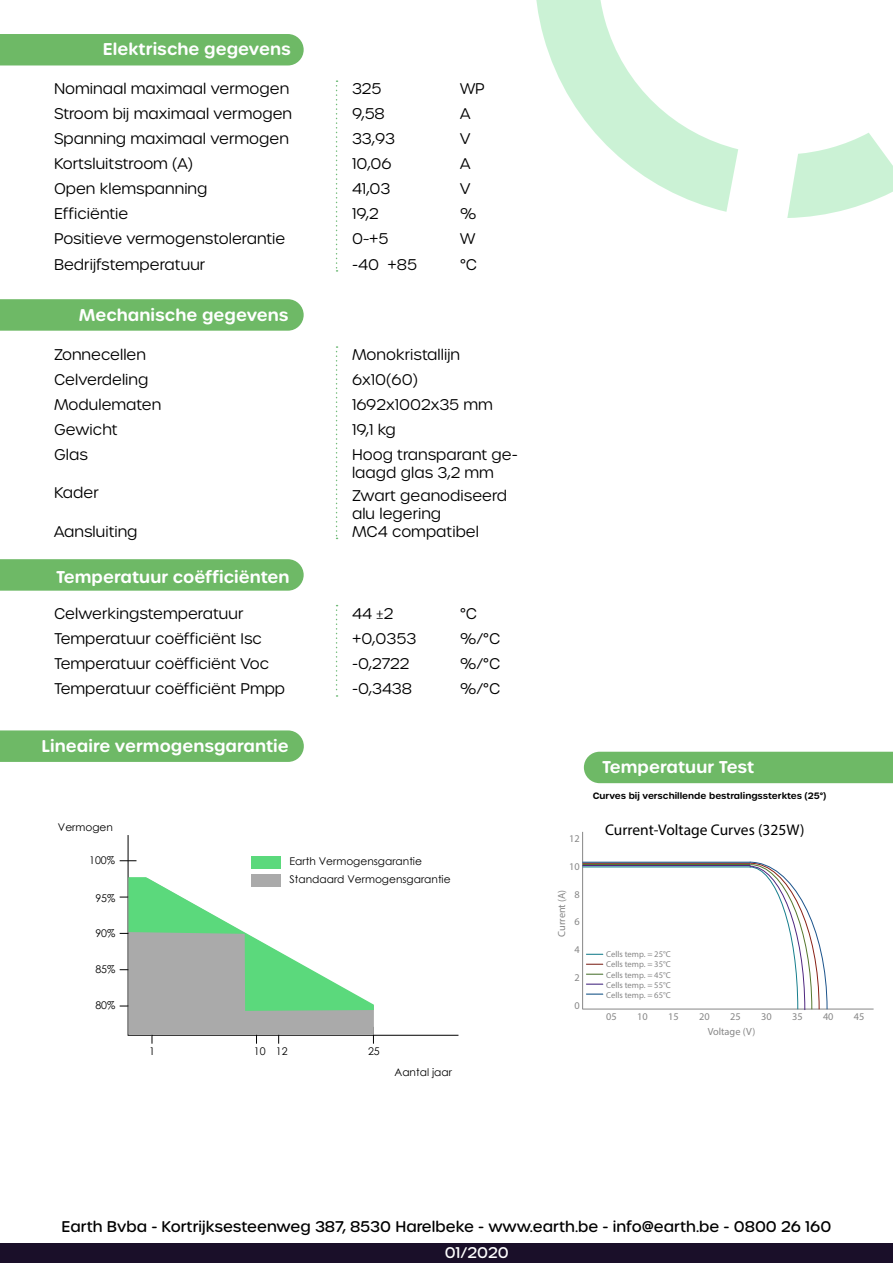
<style>
.page{position:relative;width:893px;height:1263px;background:#fff}
.page>*{position:absolute;margin:0;border:0;box-sizing:border-box;transform-origin:0 0}
.t1{font:600 16.5px "Urbane Rounded";color:#fff}
.t2{font:15.45px "Myriad Pro";color:#000}
.t3{font:300 15px/18px "Urbane Rounded";color:#000}
.t4{font:500 15px "Urbane Rounded";color:#000}
.t5{font:500 15px "Urbane Rounded";color:#fff}
.t6{font:10.65px "Century Gothic";color:#000}
.t7{font:10.35px "Myriad Pro";color:#878787}
.t8{font:600 9px "Urbane Rounded";color:#000}
.t9{font:8.55px/10.4px "Myriad Pro";color:#878787;text-align:justify}
.s1{font-family:"Calibri"}
</style>
<div class="page">
<svg style="left:787px;top:133px;width:106px;height:85px"></svg>
<svg style="left:536px;top:0;width:202px;height:212px"></svg>
<div style="left:0;top:34px;width:304px;height:31px;background:#6eb966"></div>
<svg style="left:336px;top:80px;width:2px;height:192px"></svg>
<svg style="left:0;top:299px;width:304px;height:32px;background:#71ba6a"></svg>
<svg style="left:0;top:730px;width:304px;height:32px;background:#71ba6a"></svg>
<svg style="left:336px;top:346px;width:2px;height:193px"></svg>
<svg style="left:336px;top:605px;width:2px;height:92px"></svg>
<svg style="left:0;top:559px;width:304px;height:32px;background:#71ba6a"></svg>
<div style="left:584px;top:752px;width:309px;height:31px;background:#6eb966"></div>
<div style="left:0;top:1244px;width:893px;height:19px;background:#1a0f29"></div>
<hr style="left:582px;top:832px;width:1px;height:177px;background:#878787">
<hr style="left:583px;top:1009px;width:291px;height:1px;background:#878787">
<svg style="left:586px;top:954px;width:17px;height:1px"></svg>
<svg style="left:586px;top:964px;width:17px;height:1px"></svg>
<svg style="left:586px;top:974px;width:17px;height:1px"></svg>
<svg style="left:586px;top:984px;width:17px;height:1px"></svg>
<svg style="left:586px;top:994px;width:17px;height:1px"></svg>
<hr style="left:583px;top:866px;width:168px;height:1px;background:#167e8d">
<hr style="left:583px;top:863px;width:168px;height:1px;background:#892116">
<hr style="left:583px;top:864px;width:168px;height:1px;background:#54772c">
<hr style="left:582px;top:865px;width:169px;height:1px;background:#4e2582">
<hr style="left:582px;top:862px;width:169px;height:1px;background:#1a5389">
<svg style="left:749px;top:861px;width:79px;height:149px"></svg>
<svg style="left:127px;top:835px;width:332px;height:201px"></svg>
<svg style="left:120px;top:860px;width:16px;height:1px"></svg>
<svg style="left:120px;top:877px;width:254px;height:167px"></svg>
<div style="left:251px;top:856px;width:30px;height:12px;background:#5bd97c"></div>
<div style="left:251px;top:874px;width:30px;height:12px;background:#aaa"></div>
<p class="t1" style="left:103px;top:37px;width:189px">Elektrische gegevens</p>
<p class="t3" style="left:54px;top:80px;width:237px">Nominaal maximaal vermogen</p>
<p class="t3" style="left:352px;top:80px;width:31px">325</p>
<p class="t3" style="left:460px;top:80px;width:26px">WP</p>
<p class="t3" style="left:54px;top:105px;width:240px">Stroom bij maximaal vermogen</p>
<p class="t3" style="left:352px;top:105px;width:34px">9,58</p>
<p class="t3" style="left:460px;top:105px;width:12px">A</p>
<p class="t3" style="left:54px;top:130px;width:236px">Spanning maximaal vermogen</p>
<p class="t3" style="left:352px;top:130px;width:44px">33,93</p>
<p class="t3" style="left:460px;top:130px;width:12px">V</p>
<p class="t3" style="left:54px;top:155px;width:140px">Kortsluitstroom (A)</p>
<p class="t3" style="left:352px;top:155px;width:41px">10,06</p>
<p class="t3" style="left:460px;top:155px;width:12px">A</p>
<p class="t3" style="left:54px;top:180px;width:155px">Open klemspanning</p>
<p class="t3" style="left:352px;top:180px;width:40px">41,03</p>
<p class="t3" style="left:460px;top:180px;width:12px">V</p>
<p class="t3" style="left:54px;top:205px;width:76px">Efficiëntie</p>
<p class="t3" style="left:352px;top:205px;width:28px">19,2</p>
<p class="t3" style="left:460px;top:205px;width:18px">%</p>
<p class="t3" style="left:54px;top:230px;width:233px">Positieve vermogenstolerantie</p>
<p class="t3" style="left:352px;top:230px;width:38px">0~+5</p>
<p class="t3" style="left:460px;top:230px;width:17px">W</p>
<p class="t3" style="left:54px;top:255px;width:153px">Bedrijfstemperatuur</p>
<p class="t3" style="left:352px;top:255px;width:67px">-40 +85</p>
<p class="t3" style="left:460px;top:255px;width:19px">°C</p>
<p class="t1" style="left:79px;top:303px;width:211px">Mechanische gegevens</p>
<p class="t3" style="left:54px;top:346px;width:93px">Zonnecellen</p>
<p class="t3" style="left:352px;top:346px;width:109px">Monokristallijn</p>
<p class="t3" style="left:54px;top:371px;width:96px">Celverdeling</p>
<p class="t3" style="left:352px;top:371px;width:67px">6x10(60)</p>
<p class="t3" style="left:54px;top:396px;width:109px">Modulematen</p>
<p class="t3" style="left:352px;top:396px;width:142px">1692x1002x35 mm</p>
<p class="t3" style="left:54px;top:421px;width:65px">Gewicht</p>
<p class="t3" style="left:352px;top:421px;width:45px">19,1 kg</p>
<p class="t3" style="left:54px;top:446px;width:35px">Glas</p>
<p class="t3" style="left:352px;top:446px;width:167px">Hoog transparant ge&shy;laagd glas 3,2 mm</p>
<p class="t3" style="left:54px;top:484px;width:46px">Kader</p>
<p class="t3" style="left:352px;top:487px;width:157px">Zwart geanodiseerd alu legering</p>
<p class="t3" style="left:54px;top:522px;width:85px">Aansluiting</p>
<p class="t3" style="left:352px;top:522px;width:128px">MC4 compatibel</p>
<p class="t1" style="left:56px;top:566px;width:235px">Temperatuur coëfficiënten</p>
<p class="t3" style="left:54px;top:604px;width:191px">Celwerkingstemperatuur</p>
<p class="t3" style="left:352px;top:604px;width:43px">44 <span class="s1">±</span>2</p>
<p class="t3" style="left:460px;top:604px;width:19px">°C</p>
<p class="t3" style="left:54px;top:654px;width:217px">Temperatuur coëfficiënt Voc</p>
<p class="t3" style="left:352px;top:654px;width:59px">-0,2722</p>
<p class="t3" style="left:460px;top:654px;width:42px">%/°C</p>
<p class="t3" style="left:54px;top:629px;width:210px">Temperatuur coëfficiënt Isc</p>
<p class="t3" style="left:352px;top:629px;width:66px">+0,0353</p>
<p class="t3" style="left:460px;top:629px;width:42px">%/°C</p>
<p class="t3" style="left:54px;top:679px;width:233px">Temperatuur coëfficiënt Pmpp</p>
<p class="t3" style="left:352px;top:679px;width:62px">-0,3438</p>
<p class="t3" style="left:460px;top:679px;width:42px">%/°C</p>
<p class="t1" style="left:42px;top:735px;width:249px">Lineaire vermogensgarantie</p>
<p class="t6" style="left:58px;top:820px;width:57px">Vermogen</p>
<p class="t6" style="left:89px;top:853px;width:27px">100%</p>
<p class="t6" style="left:95px;top:890px;width:22px">95%</p>
<p class="t6" style="left:95px;top:926px;width:22px">90%</p>
<p class="t6" style="left:95px;top:962px;width:22px">85%</p>
<p class="t6" style="left:95px;top:997px;width:22px">80%</p>
<p class="t6" style="left:290px;top:854px;width:134px">Earth Vermogensgarantie</p>
<p class="t6" style="left:290px;top:872px;width:163px">Standaard Vermogensgarantie</p>
<p class="t6" style="left:149px;top:1043px;width:7px">1</p>
<p class="t6" style="left:254px;top:1043px;width:35px">10 12</p>
<p class="t6" style="left:368px;top:1043px;width:13px">25</p>
<p class="t6" style="left:394px;top:1065px;width:59px">Aantal jaar</p>
<p class="t7" style="left:569px;top:832px;width:12px">12</p>
<p class="t7" style="left:569px;top:860px;width:12px">10</p>
<p class="t7" style="left:574px;top:888px;width:7px">8</p>
<p class="t7" style="left:574px;top:915px;width:7px">6</p>
<p class="t7" style="left:574px;top:943px;width:7px">4</p>
<p class="t7" style="left:574px;top:971px;width:7px">2</p>
<p class="t7" style="left:574px;top:999px;width:7px">0</p>
<p class="t7" style="left:555px;top:937px;width:48px;rotate:-90deg">Current (A)</p>
<p class="t1" style="left:602px;top:756px;width:154px">Temperatuur Test</p>
<p class="t8" style="left:593px;top:789px;width:235px">Curves bij verschillende bestralingssterktes (25°)</p>
<p class="t2" style="left:605px;top:820px;width:201px">Current-Voltage Curves (325W)</p>
<p class="t9" style="left:606px;top:949px;width:66px">Cells temp. = 25°C Cells temp. = 35°C Cells temp. = 45°C Cells temp. = 55°C Cells temp. = 65°C</p>
<p class="t7" style="left:606px;top:1010px;width:12px">05</p>
<p class="t7" style="left:637px;top:1010px;width:12px">10</p>
<p class="t7" style="left:668px;top:1010px;width:12px">15</p>
<p class="t7" style="left:699px;top:1010px;width:12px">20</p>
<p class="t7" style="left:730px;top:1010px;width:12px">25</p>
<p class="t7" style="left:761px;top:1010px;width:12px">30</p>
<p class="t7" style="left:792px;top:1010px;width:12px">35</p>
<p class="t7" style="left:823px;top:1010px;width:12px">40</p>
<p class="t7" style="left:854px;top:1010px;width:12px">45</p>
<p class="t7" style="left:708px;top:1025px;width:49px">Voltage (V)</p>
<p class="t4" style="left:62px;top:1216px;width:771px">Earth Bvba - Kortrijksesteenweg 387, 8530 Harelbeke - www.earth.be - info@earth.be - 0800 26 160</p>
<p class="t5" style="left:445px;top:1243px;width:65px">01/2020</p>
</div>
